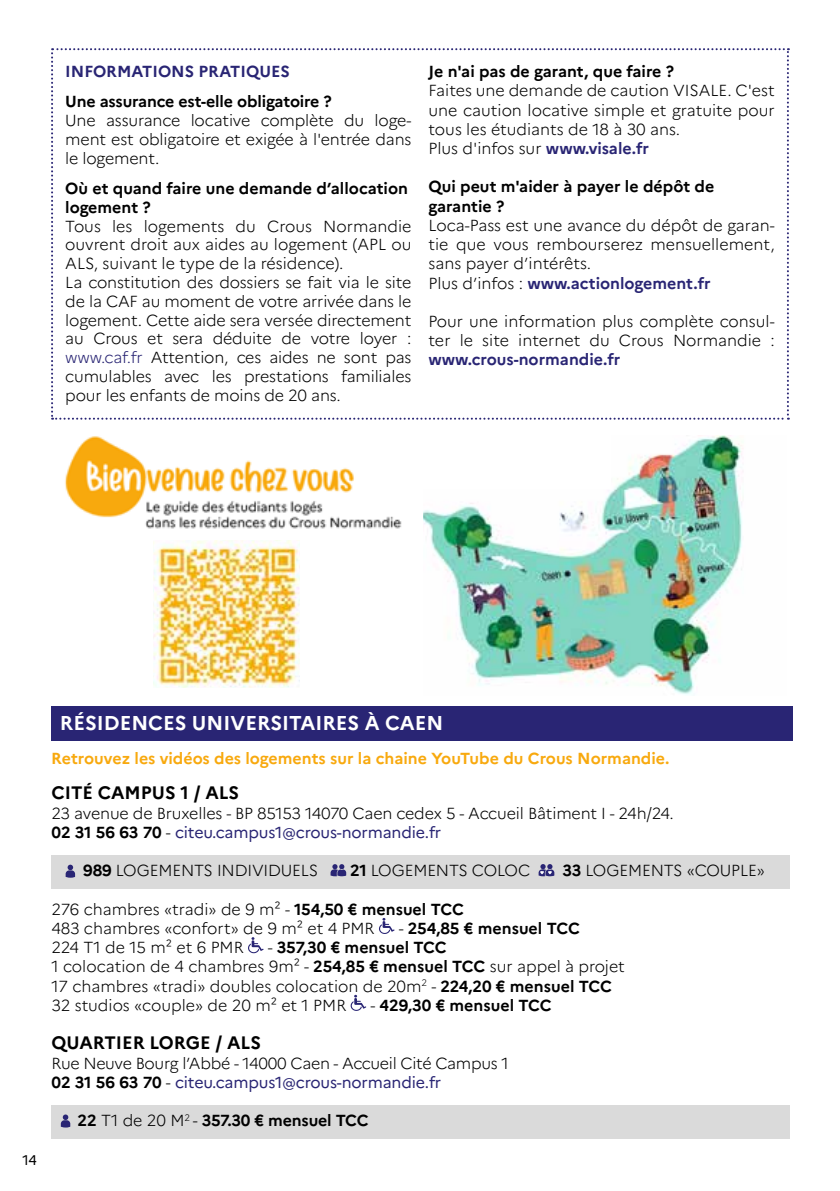
<style>
.page{position:relative;width:840px;height:1191px;background:#fff}
.page>*{position:absolute;margin:0;border:0;box-sizing:border-box;transform-origin:0 0}
.t1{font:700 20px "Marianne";color:#fff}
.t2{font:700 18px "Marianne";color:#000}
.t3{font:300 16px/19.2px "Marianne";letter-spacing:-.01em;color:#000}
.t4{font:700 16px/18.8px "Marianne";color:#000}
.t5{font:700 16px "Marianne";color:#f8a90e}
.t6{font:700 16px "Marianne";color:#292574}
.t7{font:14px "Marianne";color:#000}
.s1{color:#292574}
.s2{font-weight:700;color:#292574}
.s3{font-weight:700}
.s4{font-weight:400;color:#292574}
.s5{font-weight:300}
</style>
<div class="page">
<div style="left:51px;top:706px;width:741px;height:34px;background:#292574"></div>
<div style="left:51px;top:855px;width:738px;height:33px;background:#dadada"></div>
<div style="left:51px;top:1105px;width:738px;height:33px;background:#dadada"></div>
<svg style="left:66px;top:864px;width:9px;height:13px"></svg>
<svg style="left:330px;top:864px;width:16px;height:12px"></svg>
<svg style="left:538px;top:864px;width:16px;height:12px"></svg>
<svg style="left:379px;top:918px;width:15px;height:16px"></svg>
<svg style="left:248px;top:937px;width:15px;height:16px"></svg>
<svg style="left:350px;top:994px;width:16px;height:17px"></svg>
<svg style="left:61px;top:1114px;width:9px;height:13px"></svg>
<svg style="left:51px;top:48px;width:737px;height:372px"></svg>
<img style="left:65px;top:436px;width:337px;height:93px">
<img style="left:153px;top:540px;width:146px;height:147px">
<img style="left:423px;top:435px;width:320px;height:260px">
<div style="left:423px;top:422px;width:187px;height:67px;background:#fff"></div>
<p class="t6" style="left:65px;top:62px;width:226px">INFORMATIONS PRATIQUES</p>
<p class="t4" style="left:65px;top:92px;width:268px">Une assurance est-elle obligatoire ?</p>
<p class="t3" style="left:65px;top:111px;width:347px;text-align:justify">Une assurance locative complète du loge&shy;ment est obligatoire et exigée à l'entrée dans le logement.</p>
<p class="t4" style="left:65px;top:179px;width:344px">Où et quand faire une demande d’allocation logement ?</p>
<p class="t3" style="left:65px;top:216px;width:347px">Tous les logements du Crous Normandie ouvrent droit aux aides au logement (APL ou ALS, suivant le type de la résidence).<br>La constitution des dossiers se fait via le site de la CAF au moment de votre arrivée dans le logement. Cette aide sera versée directement au Crous et sera déduite de votre loyer : <span class="s1">www.caf.fr</span> Attention, ces aides ne sont pas cumulables avec les prestations familiales pour les enfants de moins de 20 ans.</p>
<p class="t4" style="left:428px;top:62px;width:247px">Je n'ai pas de garant, que faire ?</p>
<p class="t3" style="left:428px;top:81px;width:347px">Faites une demande de caution VISALE. C'est une caution locative simple et gratuite pour tous les étudiants de 18 à 30 ans.<br>Plus d'infos sur <span class="s2">www.visale.fr</span></p>
<p class="t4" style="left:428px;top:177px;width:287px">Qui peut m'aider à payer le dépôt de garantie ?</p>
<p class="t3" style="left:428px;top:215px;width:347px">Loca-Pass est une avance du dépôt de garan&shy;tie que vous rembourserez mensuellement, sans payer d’intérêts.<br>Plus d’infos : <span class="s2">www.actionlogement.fr</span></p>
<p class="t3" style="left:428px;top:311px;width:347px">Pour une information plus complète consul&shy;ter le site internet du Crous Normandie :</p>
<p class="t6" style="left:428px;top:350px;width:193px">www.crous-normandie.fr</p>
<p class="t7" style="left:22px;top:1151px;width:16px">14</p>
<p class="t1" style="left:60px;top:710px;width:384px">RÉSIDENCES UNIVERSITAIRES À CAEN</p>
<p class="t5" style="left:51px;top:748px;width:619px">Retrouvez les vidéos des logements sur la chaine YouTube du Crous Normandie.</p>
<p class="t2" style="left:51px;top:782px;width:189px">CITÉ CAMPUS 1 / ALS</p>
<p class="t3" style="left:51px;top:803px;width:623px">23 avenue de Bruxelles - BP 85153 14070 Caen cedex 5 - Accueil Bâtiment I - 24h/24.<br><span class="s3">02 31 56 63 70</span> - <span class="s4">citeu.campus1@crous-normandie.fr</span></p>
<p class="t3" style="left:83px;top:861px;width:236px"><span class="s3">989</span> LOGEMENTS INDIVIDUELS</p>
<p class="t3" style="left:350px;top:861px;width:182px"><span class="s3">21</span> LOGEMENTS COLOC</p>
<p class="t3" style="left:562px;top:861px;width:204px"><span class="s3">33</span> LOGEMENTS «COUPLE»</p>
<p class="t3" style="left:51px;top:899px;width:414px">276 chambres «tradi» de 9 m² - <span class="s3">154,50 € mensuel TCC<br></span>483 chambres «confort» de 9 m² et 4 PMR</p>
<p class="t4" style="left:398px;top:919px;width:183px"><span class="s5">-</span> 254,85 € mensuel TCC</p>
<p class="t3" style="left:51px;top:938px;width:193px">224 T1 de 15 m² et 6 PMR</p>
<p class="t3" style="left:51px;top:938px;width:574px;text-indent:216px">- <span class="s3">357,30 € mensuel TCC<br></span>1 colocation de 4 chambres 9m² - <span class="s3">254,85 € mensuel TCC</span> sur appel à projet 17 chambres «tradi» doubles colocation de 20m<sup>2</sup> - <span class="s3">224,20 € mensuel TCC </span>32 studios «couple» de 20 m² et 1 PMR</p>
<p class="t4" style="left:370px;top:995px;width:183px"><span class="s5">-</span> 429,30 € mensuel TCC</p>
<p class="t2" style="left:51px;top:1032px;width:211px">QUARTIER LORGE / ALS</p>
<p class="t3" style="left:51px;top:1053px;width:458px">Rue Neuve Bourg l’Abbé - 14000 Caen - Accueil Cité Campus 1<br><span class="s3">02 31 56 63 70</span> - <span class="s4">citeu.campus1@crous-normandie.fr</span></p>
<p class="t4" style="left:78px;top:1111px;width:292px">22 <span class="s5">T1 de 20 M</span><sup>2</sup> <span class="s5">-</span> 357.30 € mensuel TCC</p>
</div>
